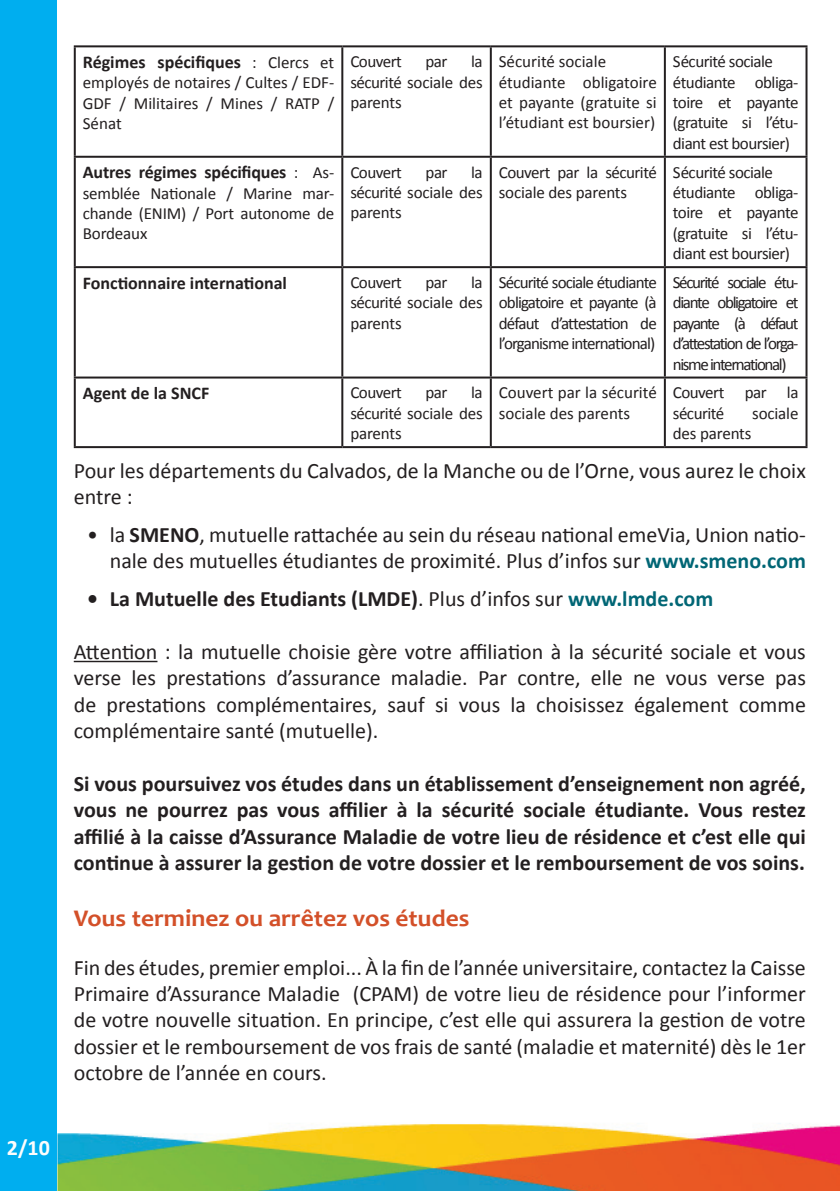
<style>
.page{position:relative;width:840px;height:1191px;background:#fff}
.page>*{position:absolute;margin:0;border:0;box-sizing:border-box;transform-origin:0 0}
.t1{font:700 24px "Candara";color:#d35029;scale:1.06 1}
.t2{font:22px/26.4px "Calibri";color:#231f20;text-align:justify}
.t3{font:700 22px/26.4px "Calibri";color:#231f20;text-align:justify}
.t4{font:700 22px "Calibri";color:#fcfcfc}
.t5{font:700 18px "Calibri";color:#231f20}
.t6{font:17px/20.4px "Calibri";letter-spacing:-.03em;color:#231f20;text-align:justify}
.t7{font:17px/20.4px "Calibri";color:#231f20}
.t8{font:17px "Calibri";letter-spacing:-.01em;color:#231f20}
.s1{font-weight:400;font-size:17px}
.s2{font-weight:700}
.s3{font-weight:700;color:#016675}
.s4{font-weight:400}
.s5{color:#016675}
</style>
<div class="page">
<img style="left:57px;top:1123px;width:782px;height:68px">
<div style="left:0;top:0;width:57px;height:1191px;background:#00aeef"></div>
<hr style="left:74px;top:661px;width:83px;height:1px;background:#231f20">
<hr style="left:74px;top:45px;width:268px;height:2px;background:#231f20">
<hr style="left:74px;top:47px;width:2px;height:109px;background:#231f20">
<hr style="left:342px;top:45px;width:148px;height:2px;background:#231f20">
<hr style="left:341px;top:47px;width:2px;height:109px;background:#231f20">
<hr style="left:490px;top:45px;width:174px;height:2px;background:#231f20">
<hr style="left:489px;top:47px;width:2px;height:109px;background:#231f20">
<hr style="left:664px;top:45px;width:143px;height:2px;background:#231f20">
<hr style="left:663px;top:47px;width:2px;height:109px;background:#231f20">
<hr style="left:805px;top:47px;width:2px;height:109px;background:#231f20">
<hr style="left:74px;top:156px;width:268px;height:2px;background:#231f20">
<hr style="left:74px;top:158px;width:2px;height:108px;background:#231f20">
<hr style="left:342px;top:156px;width:148px;height:2px;background:#231f20">
<hr style="left:341px;top:158px;width:2px;height:108px;background:#231f20">
<hr style="left:490px;top:156px;width:174px;height:2px;background:#231f20">
<hr style="left:489px;top:158px;width:2px;height:108px;background:#231f20">
<hr style="left:664px;top:156px;width:143px;height:2px;background:#231f20">
<hr style="left:663px;top:158px;width:2px;height:108px;background:#231f20">
<hr style="left:805px;top:158px;width:2px;height:108px;background:#231f20">
<hr style="left:74px;top:266px;width:268px;height:2px;background:#231f20">
<hr style="left:74px;top:268px;width:2px;height:108px;background:#231f20">
<hr style="left:342px;top:266px;width:148px;height:2px;background:#231f20">
<hr style="left:341px;top:268px;width:2px;height:108px;background:#231f20">
<hr style="left:490px;top:266px;width:174px;height:2px;background:#231f20">
<hr style="left:489px;top:268px;width:2px;height:108px;background:#231f20">
<hr style="left:664px;top:266px;width:143px;height:2px;background:#231f20">
<hr style="left:663px;top:268px;width:2px;height:108px;background:#231f20">
<hr style="left:805px;top:268px;width:2px;height:108px;background:#231f20">
<hr style="left:74px;top:376px;width:268px;height:2px;background:#231f20">
<hr style="left:74px;top:378px;width:2px;height:68px;background:#231f20">
<hr style="left:342px;top:376px;width:148px;height:2px;background:#231f20">
<hr style="left:341px;top:378px;width:2px;height:68px;background:#231f20">
<hr style="left:490px;top:376px;width:174px;height:2px;background:#231f20">
<hr style="left:489px;top:378px;width:2px;height:68px;background:#231f20">
<hr style="left:664px;top:376px;width:143px;height:2px;background:#231f20">
<hr style="left:663px;top:378px;width:2px;height:68px;background:#231f20">
<hr style="left:805px;top:378px;width:2px;height:68px;background:#231f20">
<hr style="left:74px;top:446px;width:268px;height:2px;background:#231f20">
<hr style="left:342px;top:446px;width:148px;height:2px;background:#231f20">
<hr style="left:490px;top:446px;width:174px;height:2px;background:#231f20">
<hr style="left:664px;top:446px;width:143px;height:2px;background:#231f20">
<p class="t4" style="left:7px;top:1133px;width:44px">2/10</p>
<p class="t5" style="left:83px;top:50px;width:253px">Régimes spécifiques <span class="s1">: Clercs et</span></p>
<p class="t6" style="left:83px;top:72px;width:253px">employés de notaires / Cultes / EDF-GDF / Militaires / Mines / RATP / Sénat</p>
<p class="t5" style="left:83px;top:161px;width:253px">Autres régimes spécifiques <span class="s1">: As-</span></p>
<p class="t6" style="left:83px;top:183px;width:253px">semblée Nationale / Marine mar&shy;chande (ENIM) / Port autonome de Bordeaux</p>
<p class="t6" style="left:350px;top:51px;width:134px;text-indent:121px">la sécurité sociale des parents</p>
<p class="t7" style="left:498px;top:51px;width:159px">Sécurité sociale étudiante obligatoire et payante (gratuite si l’étudiant est boursier)</p>
<p class="t6" style="left:672px;top:51px;width:127px;text-align:left">Sécurité sociale étudiante obliga&shy;toire et payante (gratuite si l’étu&shy;diant est boursier)</p>
<p class="t6" style="left:350px;top:51px;width:53px">Couvert</p>
<p class="t6" style="left:425px;top:51px;width:23px">par</p>
<p class="t6" style="left:350px;top:162px;width:134px;text-indent:121px">la sécurité sociale des parents</p>
<p class="t6" style="left:498px;top:162px;width:159px">Couvert par la sécurité sociale des parents</p>
<p class="t6" style="left:672px;top:162px;width:127px;text-align:left">Sécurité sociale étudiante obliga&shy;toire et payante (gratuite si l’étu&shy;diant est boursier)</p>
<p class="t6" style="left:350px;top:162px;width:53px">Couvert</p>
<p class="t6" style="left:425px;top:162px;width:23px">par</p>
<p class="t6" style="left:350px;top:272px;width:134px;text-indent:121px">la sécurité sociale des parents</p>
<p class="t6" style="left:498px;top:272px;width:159px">Sécurité sociale étudiante obligatoire et payante (à défaut d’attestation de l’organisme international)</p>
<p class="t6" style="left:672px;top:272px;width:127px">Sécurité sociale étu&shy;diante obligatoire et payante (à défaut d’attestation de l’orga&shy;nisme international)</p>
<p class="t5" style="left:83px;top:271px;width:206px">Fonctionnaire international</p>
<p class="t6" style="left:350px;top:272px;width:53px">Couvert</p>
<p class="t6" style="left:425px;top:272px;width:23px">par</p>
<p class="t6" style="left:350px;top:382px;width:134px;text-indent:121px">la sécurité sociale des parents</p>
<p class="t7" style="left:498px;top:382px;width:159px">Couvert par la sécurité sociale des parents</p>
<p class="t6" style="left:672px;top:382px;width:127px">Couvert par la sécurité</p>
<p class="t5" style="left:83px;top:381px;width:128px">Agent de la SNCF</p>
<p class="t6" style="left:350px;top:382px;width:53px">Couvert</p>
<p class="t6" style="left:425px;top:382px;width:23px">par</p>
<p class="t8" style="left:751px;top:402px;width:48px">sociale</p>
<p class="t8" style="left:672px;top:423px;width:80px">des parents</p>
<p class="t2" style="left:74px;top:457px;width:733px">Pour les départements du Calvados, de la Manche ou de l’Orne, vous aurez le choix entre :</p>
<p class="t2" style="left:87px;top:521px;width:720px;text-align:right">• la <span class="s2">SMENO</span>, mutuelle rattachée au sein du réseau national emeVia, Union natio&shy;nale des mutuelles étudiantes de proximité. Plus d’infos sur <span class="s3">www.smeno.com</span></p>
<p class="t3" style="left:87px;top:585px;width:627px">• La Mutuelle des Etudiants (LMDE)<span class="s4">. Plus d’infos sur</span> <span class="s5">www.lmde.com</span></p>
<p class="t2" style="left:74px;top:638px;width:733px">Attention : la mutuelle choisie gère votre affiliation à la sécurité sociale et vous verse les prestations d’assurance maladie. Par contre, elle ne vous verse pas de prestations complémentaires, sauf si vous la choisissez également comme complémentaire santé (mutuelle).</p>
<p class="t3" style="left:74px;top:770px;width:733px">Si vous poursuivez vos études dans un établissement d’enseignement non agréé, vous ne pourrez pas vous affilier à la sécurité sociale étudiante. Vous restez affilié à la caisse d’Assurance Maladie de votre lieu de résidence et c’est elle qui continue à assurer la gestion de votre dossier et le remboursement de vos soins.</p>
<p class="t1" style="left:74px;top:902px;width:374px">Vous terminez ou arrêtez vos études</p>
<p class="t2" style="left:74px;top:954px;width:733px">Fin des études, premier emploi... À la fin de l’année universitaire, contactez la Caisse Primaire d’Assurance Maladie (CPAM) de votre lieu de résidence pour l’informer de votre nouvelle situation. En principe, c’est elle qui assurera la gestion de votre dossier et le remboursement de vos frais de santé (maladie et maternité) dès le 1er octobre de l’année en cours.</p>
</div>
